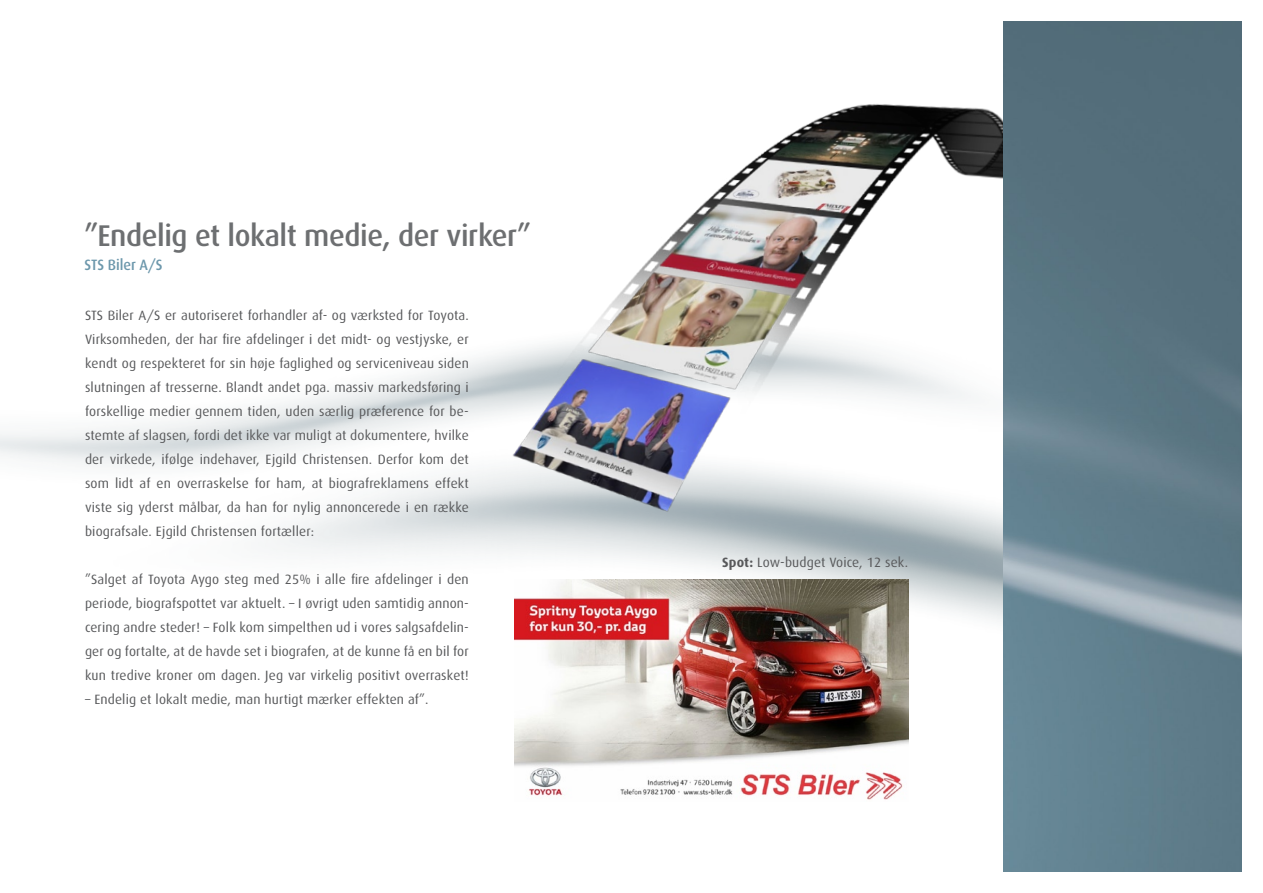
<style>
.page{position:relative;width:1263px;height:893px;background:#fff}
.page>*{position:absolute;margin:0;border:0;box-sizing:border-box;transform-origin:0 0}
.t1{font:500 30px "Dax";letter-spacing:-.015em;color:#6d6f71}
.t2{font:500 15px "Dax";letter-spacing:-.005em;color:#6d98ac;scale:.95 1}
.t3{font:13.5px/24px "Dax";letter-spacing:.01em;color:#58595b;text-align:justify}
.s1{font-weight:700}
</style>
<div class="page">
<img style="left:265px;top:502px;width:644px;height:246px">
<img style="left:515px;top:621px;width:393px;height:179px">
<img style="left:362px;top:104px;width:641px;height:517px">
<img style="left:1003px;top:21px;width:239px;height:851px">
<h1 class="t1" style="left:85px;top:219px;width:448px">”Endelig et lokalt medie, der virker”</h1>
<p class="t2" style="left:85px;top:256px;width:83px">STS Biler A/S</p>
<p class="t3" style="left:85px;top:303px;width:385px">STS Biler A/S er autoriseret forhandler af- og værksted for Toyota.<br>Virksomheden, der har fire afdelinger i det midt- og vestjyske, er kendt og respekteret for sin høje faglighed og serviceniveau siden slutningen af tresserne. Blandt andet pga. massiv markedsføring i forskellige medier gennem tiden, uden særlig præference for be&shy;stemte af slagsen, fordi det ikke var muligt at dokumentere, hvilke der virkede, ifølge indehaver, Ejgild Christensen. Derfor kom det som lidt af en overraskelse for ham, at biografreklamens effekt viste sig yderst målbar, da han for nylig annoncerede i en række biografsale. Ejgild Christensen fortæller:</p>
<p class="t3" style="left:85px;top:567px;width:385px">”Salget af Toyota Aygo steg med 25% i alle fire afdelinger i den periode, biografspottet var aktuelt. – I øvrigt uden samtidig annon&shy;cering andre steder! – Folk kom simpelthen ud i vores salgsafdelin&shy;ger og fortalte, at de havde set i biografen, at de kunne få en bil for kun tredive kroner om dagen. Jeg var virkelig positivt overrasket!</p>
<p class="t3" style="left:85px;top:687px;width:345px">– Endelig et lokalt medie, man hurtigt mærker effekten af”.</p>
<p class="t3" style="left:722px;top:551px;width:188px"><span class="s1">Spot:</span> Low-budget Voice, 12 sek.</p>
</div>
